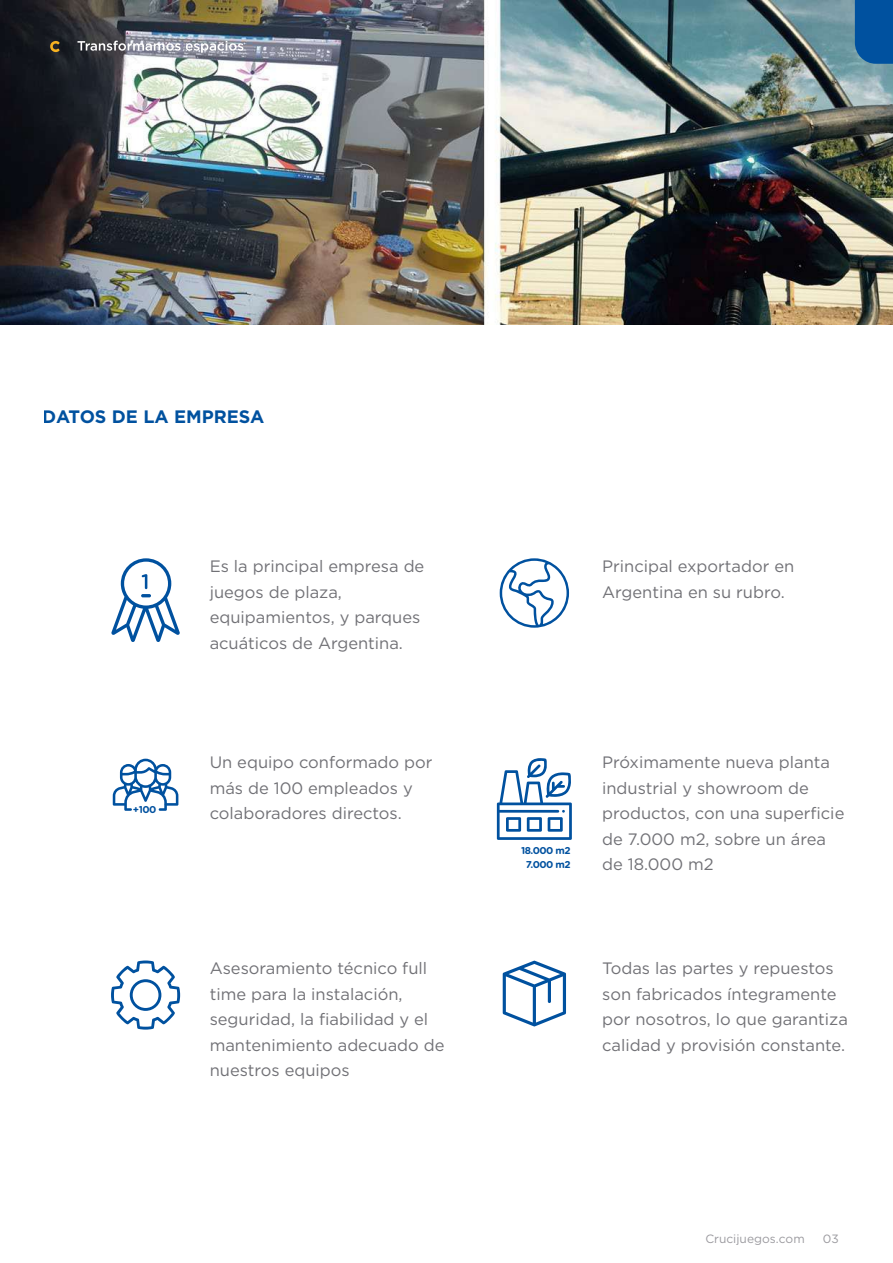
<style>
.page{position:relative;width:893px;height:1263px;background:#fff}
.page>*{position:absolute;margin:0;border:0;box-sizing:border-box;transform-origin:0 0}
.t1{font:700 18px "Gotham";color:#00519f}
.t2{font:16.5px/25.5px "Gotham";color:#717176}
.t3{font:12px "Gotham";color:#9b9a9f}
.t4{font:700 9.9px/14.2px "Gotham Rounded";letter-spacing:-.05em;color:#00519f;text-align:center}
</style>
<div class="page">
<img style="left:0;top:0;width:893px;height:324px">
<svg style="left:497px;top:758px;width:75px;height:82px"></svg>
<svg style="left:500px;top:558px;width:69px;height:70px"></svg>
<svg style="left:111px;top:960px;width:69px;height:69px"></svg>
<svg style="left:111px;top:558px;width:69px;height:84px"></svg>
<svg style="left:503px;top:961px;width:63px;height:65px"></svg>
<svg style="left:113px;top:759px;width:65px;height:52px"></svg>
<svg style="left:50px;top:41px;width:10px;height:11px"></svg>
<svg style="left:77px;top:41px;width:166px;height:12px;background:#9e9fa7"></svg>
<div style="left:855px;top:0;width:38px;height:64px;background:#00519f"></div>
<p class="t1" style="left:43px;top:405px;width:223px">DATOS DE LA EMPRESA</p>
<p class="t4" style="left:133px;top:802px;width:25px">+100</p>
<p class="t2" style="left:210px;top:554px;width:216px">Es la principal empresa de juegos de plaza, equipamientos, y parques acuáticos de Argentina.</p>
<p class="t2" style="left:602px;top:553px;width:194px">Principal exportador en<br>Argentina en su rubro.</p>
<p class="t2" style="left:210px;top:749px;width:224px">Un equipo conformado por más de 100 empleados y colaboradores directos.</p>
<p class="t2" style="left:602px;top:749px;width:244px">Próximamente nueva planta industrial y showroom de productos, con una superficie de 7.000 m2, sobre un área de 18.000 m2</p>
<p class="t4" style="left:521px;top:842px;width:51px">18.000 m2<br>7.000 m2</p>
<p class="t2" style="left:210px;top:955px;width:236px">Asesoramiento técnico full time para la instalación, seguridad, la fiabilidad y el mantenimiento adecuado de nuestros equipos</p>
<p class="t2" style="left:602px;top:955px;width:247px">Todas las partes y repuestos son fabricados íntegramente por nosotros, lo que garantiza calidad y provisión constante.</p>
<p class="t3" style="left:705px;top:1232px;width:101px">Crucijuegos.com</p>
<p class="t3" style="left:823px;top:1232px;width:17px">03</p>
</div>
